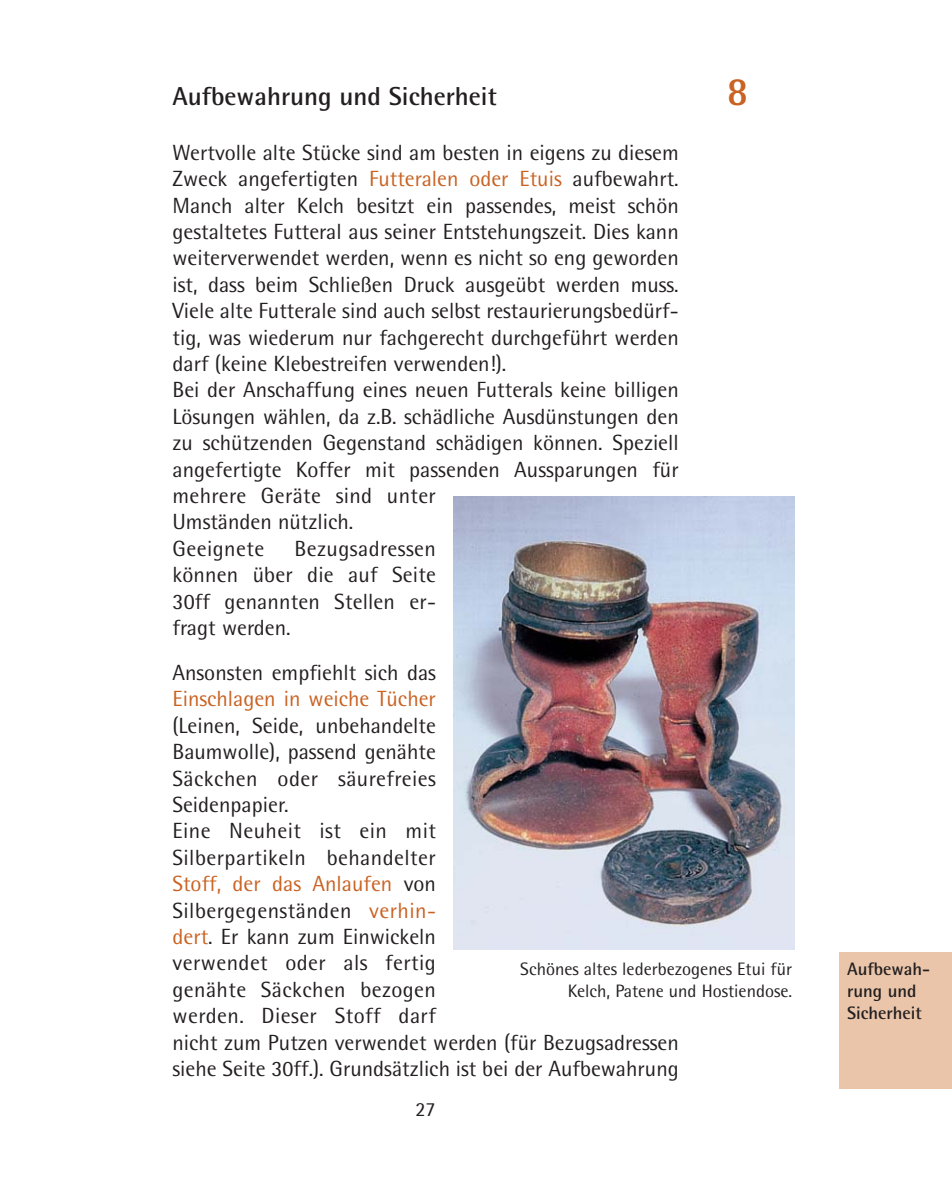
<style>
.page{position:relative;width:952px;height:1190px;background:#fff}
.page>*{position:absolute;margin:0;border:0;box-sizing:border-box;transform-origin:0 0}
.t1{font:700 40px "Rotis Semi Sans";color:#c96222}
.t2{font:700 26px "Rotis Semi Sans";color:#231f20}
.t3{font:22px/26.4px "Rotis Semi Sans";color:#231f20}
.t4{font:22px "Rotis Semi Sans";color:#c96222}
.t5{font:20px "Rotis Semi Sans";color:#231f20}
.t6{font:18px/21.6px "Rotis Semi Sans";color:#231f20;text-align:right}
.t7{font:700 18px/21.6px "Rotis Semi Sans";color:#231f20}
.s1{color:#c96222}
</style>
<div class="page">
<img style="left:454px;top:496px;width:340px;height:454px">
<div style="left:840px;top:952px;width:112px;height:136px;background:#eac5a9"></div>
<h1 class="t1" style="left:727px;top:77px;width:23px">8</h1>
<p class="t2" style="left:173px;top:87px;width:326px">Aufbewahrung und Sicherheit</p>
<p class="t3" style="left:173px;top:141px;width:508px">Wertvolle alte Stücke sind am besten in eigens zu diesem Zweck angefertigten <span class="s1">Futteralen oder Etuis</span> aufbewahrt.<br>Manch alter Kelch besitzt ein passendes, meist schön gestaltetes Futteral aus seiner Entstehungszeit. Dies kann weiterverwendet werden, wenn es nicht so eng geworden ist, dass beim Schließen Druck ausgeübt werden muss.<br>Viele alte Futterale sind auch selbst restaurierungsbedürf&shy;tig, was wiederum nur fachgerecht durchgeführt werden darf (keine Klebestreifen verwenden!).<br>Bei der Anschaffung eines neuen Futterals keine billigen Lösungen wählen, da z.B. schädliche Ausdünstungen den zu schützenden Gegenstand schädigen können. Speziell angefertigte Koffer mit passenden Aussparungen für mehrere Geräte sind unter<br>Umständen nützlich.<br>Geeignete</p>
<p class="t3" style="left:173px;top:537px;width:265px;text-align:justify;text-indent:122px">Bezugsadressen können über die auf Seite 30ff genannten Stellen er&shy;fragt werden.</p>
<p class="t3" style="left:173px;top:661px;width:265px">Ansonsten empfiehlt sich das</p>
<p class="t4" style="left:173px;top:691px;width:265px">Einschlagen in weiche Tücher</p>
<p class="t3" style="left:173px;top:714px;width:508px">(Leinen, Seide, unbehandelte<br>Baumwolle), passend genähte<br>Säckchen oder säurefreies<br>Seidenpapier.<br>Eine Neuheit ist ein mit<br>Silberpartikeln behandelter<br><span class="s1">Stoff, der das Anlaufen</span> von<br>Silbergegenständen <span class="s1">verhin-<br>dert</span>. Er kann zum Einwickeln<br>verwendet oder als fertig<br>genähte Säckchen bezogen<br>werden. Dieser Stoff darf<br>nicht zum Putzen verwendet werden (für Bezugsadressen siehe Seite 30ff.). Grundsätzlich ist bei der Aufbewahrung</p>
<p class="t5" style="left:416px;top:1102px;width:22px">27</p>
<p class="t6" style="left:520px;top:960px;width:273px">Schönes altes lederbezogenes Etui für<br>Kelch, Patene und Hostiendose.</p>
<p class="t7" style="left:847px;top:960px;width:85px">Aufbewah&shy;rung und<br>Sicherheit</p>
</div>
